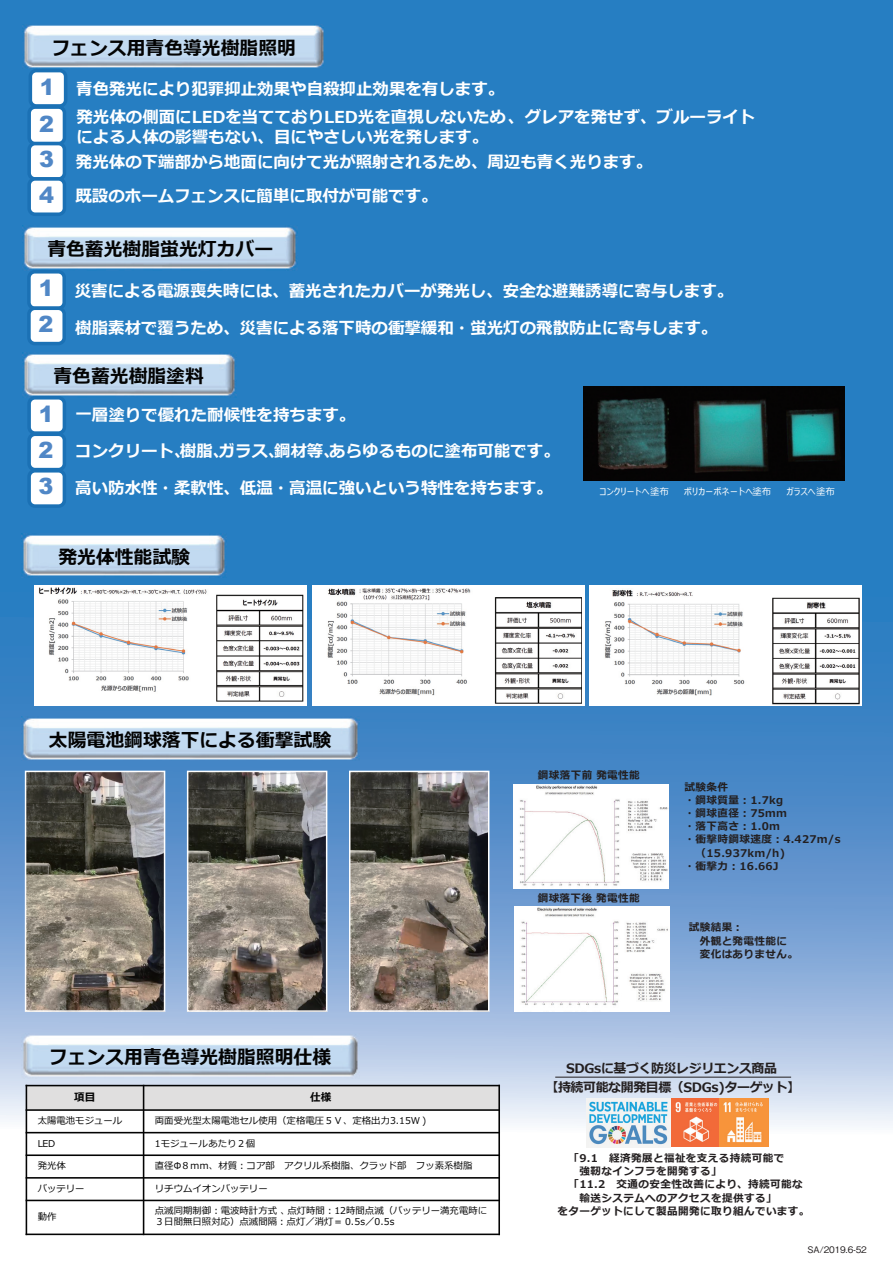
<style>
.page{position:relative;width:893px;height:1263px;background:#fff}
.page>*{position:absolute;margin:0;border:0;box-sizing:border-box;transform-origin:0 0}
.t1{font:900 22.35px/36px "Arial";color:#5087c6}
.t2{font:700 18.9px "Meiryo";color:#030303}
.t3{font:700 16.5px/20px "Meiryo";color:#fff}
.t4{font:700 12.9px/19px "Meiryo";letter-spacing:-.03em;color:#231f20;text-align:center}
.t5{font:700 10.65px/13.2px "Meiryo";letter-spacing:.035em;color:#231f20}
.t6{font:italic 700 10.65px "Meiryo";letter-spacing:.035em;color:#231f20}
.t7{font:700 10.65px "Meiryo";color:#030303}
.t8{font:9.45px/10.6px "Meiryo";color:#030303}
.t9{font:9.45px "Meiryo UI";letter-spacing:.04em;color:#fff}
.t10{font:500 9px "Gothic BBB Pro";letter-spacing:-.025em;color:#231f20}
.s1{font-family:"Arial";font-weight:900;font-size:22.35px;color:#5087c6}
</style>
<div class="page">
<img style="left:0;top:0;width:893px;height:1236px">
<img style="left:28px;top:774px;width:134px;height:235px">
<div style="left:25px;top:771px;width:140px;height:241px;border:2px solid #fff"></div>
<img style="left:190px;top:774px;width:134px;height:235px">
<div style="left:187px;top:771px;width:140px;height:241px;border:2px solid #fff"></div>
<img style="left:352px;top:774px;width:134px;height:235px">
<div style="left:349px;top:771px;width:140px;height:241px;border:2px solid #fff"></div>
<img style="left:515px;top:907px;width:154px;height:104px">
<img style="left:514px;top:784px;width:154px;height:105px">
<img style="left:586px;top:1098px;width:183px;height:49px">
<hr style="left:555px;top:1077px;width:236px;height:1px;background:#231f20">
<div style="left:26px;top:1085px;width:118px;height:25px;background:#e0dfdf"></div>
<div style="left:144px;top:1085px;width:355px;height:25px;background:#e0dfdf"></div>
<div style="left:26px;top:1110px;width:118px;height:23px;background:#fff"></div>
<div style="left:144px;top:1110px;width:355px;height:23px;background:#fff"></div>
<div style="left:26px;top:1133px;width:118px;height:22px;background:#fff"></div>
<div style="left:144px;top:1133px;width:355px;height:22px;background:#fff"></div>
<div style="left:26px;top:1155px;width:118px;height:23px;background:#fff"></div>
<div style="left:144px;top:1155px;width:355px;height:23px;background:#fff"></div>
<div style="left:26px;top:1178px;width:118px;height:22px;background:#fff"></div>
<div style="left:144px;top:1178px;width:355px;height:22px;background:#fff"></div>
<div style="left:26px;top:1200px;width:118px;height:34px;background:#fff"></div>
<div style="left:144px;top:1200px;width:355px;height:34px;background:#fff"></div>
<hr style="left:143px;top:1085px;width:1px;height:150px;background:#030303">
<hr style="left:26px;top:1109px;width:474px;height:2px;background:#030303">
<hr style="left:26px;top:1132px;width:474px;height:1px;background:#030303">
<hr style="left:26px;top:1154px;width:474px;height:2px;background:#030303">
<hr style="left:26px;top:1177px;width:474px;height:1px;background:#030303">
<hr style="left:26px;top:1200px;width:474px;height:1px;background:#030303">
<hr style="left:26px;top:1085px;width:1px;height:150px;background:#030303">
<hr style="left:498px;top:1085px;width:2px;height:150px;background:#030303">
<hr style="left:26px;top:1085px;width:474px;height:1px;background:#030303">
<hr style="left:26px;top:1233px;width:474px;height:2px;background:#030303">
<img style="left:22px;top:1033px;width:337px;height:45px">
<img style="left:22px;top:716px;width:337px;height:45px">
<img style="left:22px;top:534px;width:204px;height:43px">
<img style="left:22px;top:225px;width:276px;height:45px">
<div style="left:29px;top:272px;width:35px;height:36px;background:#fff;border-radius:6px"></div>
<div style="left:27px;top:270px;width:39px;height:40px;border:4px solid #1b71b5;border-radius:6px"></div>
<div style="left:29px;top:308px;width:35px;height:36px;background:#fff;border-radius:6px"></div>
<div style="left:27px;top:306px;width:39px;height:39px;border:4px solid #1b71b5;border-radius:6px"></div>
<div style="left:34px;top:586px;width:272px;height:120px;background:linear-gradient(to bottom,#fff,#fff)"></div>
<div style="left:312px;top:586px;width:272px;height:120px;background:#fff"></div>
<div style="left:590px;top:586px;width:272px;height:120px;background:linear-gradient(to bottom,#fff,#fff)"></div>
<img style="left:34px;top:587px;width:269px;height:118px">
<img style="left:327px;top:588px;width:255px;height:116px">
<img style="left:591px;top:588px;width:268px;height:117px">
<img style="left:23px;top:24px;width:302px;height:45px">
<div style="left:30px;top:71px;width:36px;height:35px;background:#fff;border-radius:6px"></div>
<div style="left:29px;top:69px;width:38px;height:39px;border:4px solid #1b71b5;border-radius:6px"></div>
<div style="left:29px;top:107px;width:35px;height:37px;background:#fff;border-radius:6px"></div>
<div style="left:27px;top:105px;width:39px;height:40px;border:4px solid #1b71b5;border-radius:6px"></div>
<div style="left:29px;top:144px;width:35px;height:35px;background:#fff;border-radius:6px"></div>
<div style="left:27px;top:142px;width:39px;height:39px;border:4px solid #1b71b5;border-radius:6px"></div>
<div style="left:29px;top:179px;width:35px;height:35px;background:#fff;border-radius:6px"></div>
<div style="left:27px;top:177px;width:39px;height:39px;border:4px solid #1b71b5;border-radius:6px"></div>
<img style="left:23px;top:352px;width:214px;height:45px">
<div style="left:29px;top:398px;width:35px;height:35px;background:#fff;border-radius:6px"></div>
<div style="left:27px;top:396px;width:39px;height:39px;border:4px solid #1b71b5;border-radius:6px"></div>
<div style="left:29px;top:434px;width:35px;height:36px;background:#fff;border-radius:6px"></div>
<div style="left:27px;top:432px;width:39px;height:39px;border:4px solid #1b71b5;border-radius:6px"></div>
<div style="left:29px;top:471px;width:35px;height:35px;background:#fff;border-radius:6px"></div>
<div style="left:27px;top:469px;width:39px;height:39px;border:4px solid #1b71b5;border-radius:6px"></div>
<img style="left:584px;top:387px;width:260px;height:93px">
<p class="t2" style="left:51px;top:35px;width:246px">フェンス用青色導光樹脂照明</p>
<h1 class="t1" style="left:39px;top:68px;width:17px;text-align:justify">1<br>2<br>3<br>4</h1>
<p class="t3" style="left:76px;top:80px;width:430px">青色発光により犯罪抑止効果や自殺抑止効果を有します。</p>
<p class="t3" style="left:77px;top:108px;width:680px">発光体の側面にLEDを当てておりLED光を直視しないため、グレアを発せず、ブルーライトによる人体の影響もない、目にやさしい光を発します。</p>
<p class="t3" style="left:76px;top:145px;width:578px;line-height:34.2px">発光体の下端部から地面に向けて光が照射されるため、周辺も青く光ります。既設のホームフェンスに簡単に取付が可能です。</p>
<p class="t2" style="left:47px;top:236px;width:227px">青色蓄光樹脂蛍光灯カバー</p>
<h1 class="t1" style="left:38px;top:270px;width:17px">1<br>2</h1>
<p class="t3" style="left:75px;top:282px;width:660px">災害による電源喪失時には、蓄光されたカバーが発光し、安全な避難誘導に寄与します。</p>
<p class="t3" style="left:75px;top:319px;width:644px">樹脂素材で覆うため、災害による落下時の衝撃緩和・蛍光灯の飛散防止に寄与します。</p>
<p class="t2" style="left:53px;top:363px;width:152px">青色蓄光樹脂塗料</p>
<p class="t3" style="left:38px;top:398px;width:523px;line-height:36px"><span class="s1">1</span> 一層塗りで優れた耐候性を持ちます。<br><span class="s1">2</span> コンクリート、樹脂、ガラス、鋼材等、あらゆるものに塗布可能です。</p>
<p class="t3" style="left:38px;top:479px;width:516px"><span class="s1">3</span> 高い防水性・柔軟性、低温・高温に強いという特性を持ちます。</p>
<p class="t9" style="left:600px;top:485px;width:71px">コンクリートへ塗布</p>
<p class="t9" style="left:684px;top:485px;width:88px">ポリカーボネートへ塗布</p>
<p class="t9" style="left:787px;top:485px;width:50px">ガラスへ塗布</p>
<p class="t2" style="left:58px;top:544px;width:133px">発光体性能試験</p>
<p class="t2" style="left:49px;top:727px;width:284px">太陽電池鋼球落下による衝撃試験</p>
<p class="t2" style="left:49px;top:1044px;width:284px">フェンス用青色導光樹脂照明仕様</p>
<p class="t7" style="left:74px;top:1089px;width:23px">項目</p>
<p class="t7" style="left:310px;top:1089px;width:23px">仕様</p>
<p class="t8" style="left:38px;top:1116px;width:86px">太陽電池モジュール</p>
<p class="t8" style="left:155px;top:1116px;width:273px">両面受光型太陽電池セル使用（定格電圧５Ｖ、定格出力3.15Ｗ )</p>
<p class="t8" style="left:38px;top:1138px;width:19px">LED</p>
<p class="t8" style="left:155px;top:1138px;width:102px">1モジュールあたり２個</p>
<p class="t8" style="left:38px;top:1161px;width:30px">発光体</p>
<p class="t8" style="left:155px;top:1161px;width:319px">直径Φ８ｍｍ、材質︓コア部 アクリル系樹脂、クラッド部 フッ素系樹脂</p>
<p class="t8" style="left:38px;top:1183px;width:49px">バッテリー</p>
<p class="t8" style="left:155px;top:1183px;width:114px">リチウムイオンバッテリー</p>
<p class="t8" style="left:38px;top:1212px;width:20px">動作</p>
<p class="t8" style="left:155px;top:1206px;width:334px">点滅同期制御︓電波時計方式、点灯時間︓12時間点滅（バッテリー満充電時に<br>３日間無日照対応）点滅間隔︓点灯／消灯＝ 0.5s／0.5s</p>
<p class="t6" style="left:538px;top:767px;width:103px">鋼球落下前発電性能</p>
<p class="t6" style="left:538px;top:891px;width:103px">鋼球落下後発電性能</p>
<p class="t5" style="left:684px;top:781px;width:45px">試験条件</p>
<p class="t5" style="left:684px;top:794px;width:100px">・鋼球質量︓1.7kg</p>
<p class="t5" style="left:685px;top:807px;width:104px">・鋼球直径︓75ｍm</p>
<p class="t5" style="left:685px;top:820px;width:97px">・落下高さ︓1.0m</p>
<p class="t5" style="left:685px;top:833px;width:157px">・衝撃時鋼球速度︓4.427m/s</p>
<p class="t5" style="left:695px;top:847px;width:91px">（15.937km/h)</p>
<p class="t5" style="left:685px;top:860px;width:95px">・衝撃力︓16.66J</p>
<p class="t5" style="left:700px;top:921px;width:100px;text-indent:-11px">試験結果︓<br>外観と発電性能に変化はありません。</p>
<p class="t4" style="left:545px;top:1059px;width:256px">SDGsに基づく防災レジリエンス商品<br>【持続可能な開発目標（SDGs)ターゲット】</p>
<p class="t5" style="left:568px;top:1152px;width:217px">「9.1 経済発展と福祉を支える持続可能で</p>
<p class="t5" style="left:579px;top:1165px;width:144px">強靭なインフラを開発する」</p>
<p class="t5" style="left:568px;top:1178px;width:236px">「11.2 交通の安全性改善により、持続可能な</p>
<p class="t5" style="left:579px;top:1192px;width:199px">輸送システムへのアクセスを提供する」</p>
<p class="t5" style="left:557px;top:1205px;width:254px">をターゲットにして製品開発に取り組んでいます。</p>
<p class="t10" style="left:808px;top:1242px;width:61px">SA/2019.6-52</p>
</div>
